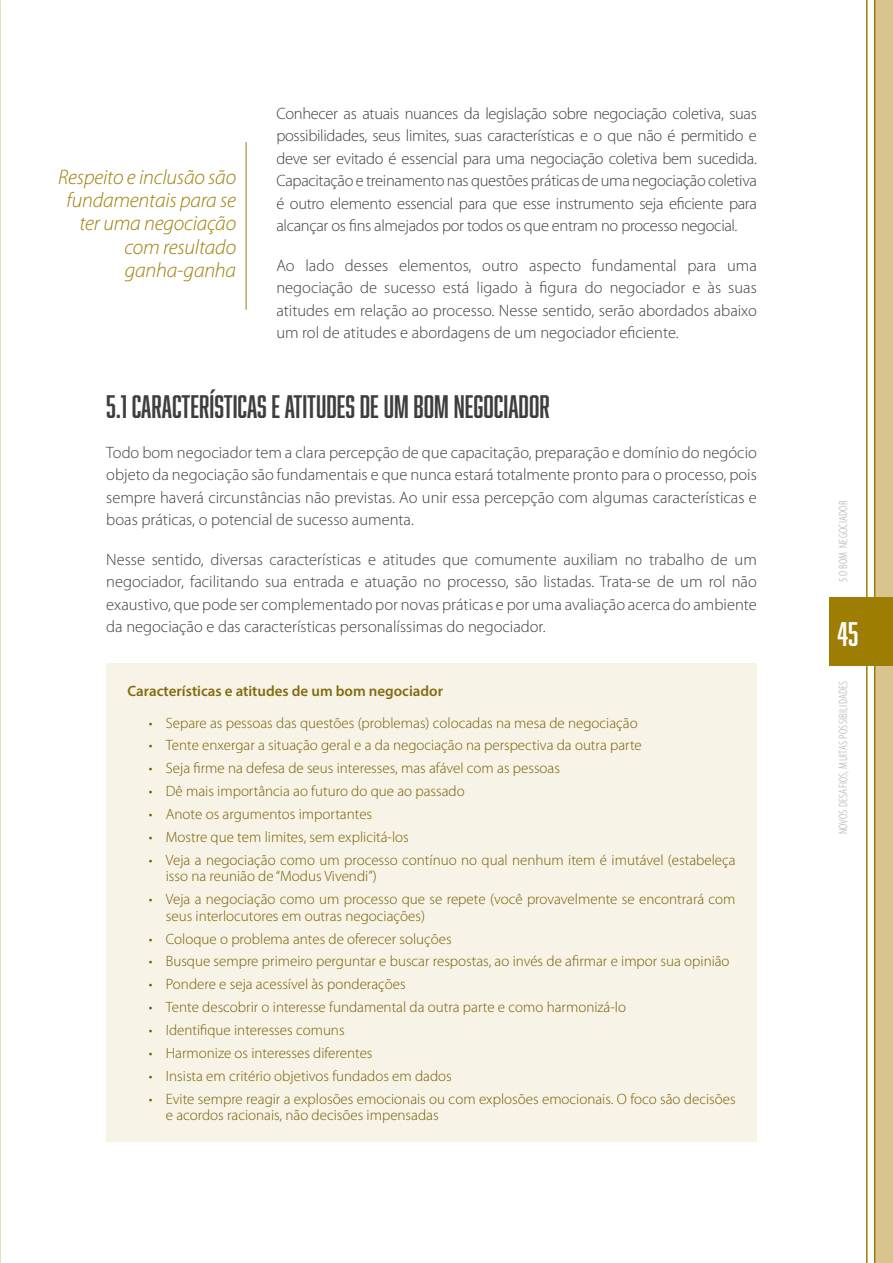
<style>
.page{position:relative;width:893px;height:1263px;background:#fff}
.page>*{position:absolute;margin:0;border:0;box-sizing:border-box;transform-origin:0 0}
.t1{font:31.35px "Abolition";color:#fff}
.t2{font:30px "Abolition";color:#3e3e3f}
.t3{font:italic 300 21px/23.1px "Myriad Pro";letter-spacing:-.01em;color:#9d7e02;text-align:right}
.t4{font:300 16.5px/22.5px "Myriad Pro";color:#3e3e3f;text-align:justify}
.t5{font:300 15px/16.5px "Myriad Pro";color:#765e00}
.t6{font:600 15px "Myriad Pro";color:#836b0f}
.t7{font:300 condensed 12px "Myriad Pro";letter-spacing:.02em;color:#a8a9ad}
</style>
<div class="page">
<div style="left:106px;top:663px;width:651px;height:478px;background:#f7f3e7"></div>
<hr style="left:246px;top:142px;width:1px;height:168px;background:#9d7e02">
<div style="left:875px;top:0;width:18px;height:1263px;background:#d8c48f"></div>
<div style="left:829px;top:597px;width:64px;height:68px;background:#9d7e02"></div>
<hr style="left:874px;top:0;width:1px;height:1263px;background:#9d7e02">
<hr style="left:866px;top:0;width:1px;height:1263px;background:#9d7e02">
<img style="left:0;top:0;width:1px;height:1263px">
<p class="t3" style="left:58px;top:166px;width:179px">Respeito e inclusão são fundamentais para se ter uma negociação com resultado ganha-ganha</p>
<p class="t4" style="left:276px;top:102px;width:482px">Conhecer as atuais nuances da legislação sobre negociação coletiva, suas possibilidades, seus limites, suas características e o que não é permitido e deve ser evitado é essencial para uma negociação coletiva bem sucedida.<br>Capacitação e treinamento nas questões práticas de uma negociação coletiva é outro elemento essencial para que esse instrumento seja eficiente para alcançar os fins almejados por todos os que entram no processo negocial.</p>
<p class="t4" style="left:276px;top:254px;width:482px">Ao lado desses elementos, outro aspecto fundamental para uma negociação de sucesso está ligado à figura do negociador e às suas atitudes em relação ao processo. Nesse sentido, serão abordados abaixo um rol de atitudes e abordagens de um negociador eficiente.</p>
<h2 class="t2" style="left:106px;top:389px;width:445px">5.1 CARACTERÍSTICAS E ATITUDES DE UM BOM NEGOCIADOR</h2>
<p class="t4" style="left:106px;top:441px;width:652px">Todo bom negociador tem a clara percepção de que capacitação, preparação e domínio do negócio objeto da negociação são fundamentais e que nunca estará totalmente pronto para o processo, pois sempre haverá circunstâncias não previstas. Ao unir essa percepção com algumas características e boas práticas, o potencial de sucesso aumenta.</p>
<p class="t4" style="left:106px;top:548px;width:652px">Nesse sentido, diversas características e atitudes que comumente auxiliam no trabalho de um negociador, facilitando sua entrada e atuação no processo, são listadas. Trata-se de um rol não exaustivo, que pode ser complementado por novas práticas e por uma avaliação acerca do ambiente da negociação e das características personalíssimas do negociador.</p>
<p class="t6" style="left:128px;top:681px;width:317px">Características e atitudes de um bom negociador</p>
<p class="t5" style="left:149px;top:714px;width:490px">• Separe as pessoas das questões (problemas) colocadas na mesa de negociação</p>
<p class="t5" style="left:149px;top:737px;width:494px">• Tente enxergar a situação geral e a da negociação na perspectiva da outra parte</p>
<p class="t5" style="left:149px;top:760px;width:413px">• Seja firme na defesa de seus interesses, mas afável com as pessoas</p>
<p class="t5" style="left:149px;top:783px;width:317px">• Dê mais importância ao futuro do que ao passado</p>
<p class="t5" style="left:149px;top:806px;width:225px">• Anote os argumentos importantes</p>
<p class="t5" style="left:149px;top:829px;width:261px">• Mostre que tem limites, sem explicitá-los</p>
<p class="t5" style="left:166px;top:852px;width:571px;text-indent:-17px">• Veja a negociação como um processo contínuo no qual nenhum item é imutável (estabeleça isso na reunião de “Modus Vivendi”)</p>
<p class="t5" style="left:166px;top:891px;width:571px;text-indent:-17px">• Veja a negociação como um processo que se repete (você provavelmente se encontrará com seus interlocutores em outras negociações)</p>
<p class="t5" style="left:149px;top:930px;width:304px">• Coloque o problema antes de oferecer soluções</p>
<p class="t5" style="left:149px;top:953px;width:582px">• Busque sempre primeiro perguntar e buscar respostas, ao invés de afirmar e impor sua opinião</p>
<p class="t5" style="left:149px;top:976px;width:258px">• Pondere e seja acessível às ponderações</p>
<p class="t5" style="left:149px;top:999px;width:479px">• Tente descobrir o interesse fundamental da outra parte e como harmonizá-lo</p>
<p class="t5" style="left:149px;top:1022px;width:197px">• Identifique interesses comuns</p>
<p class="t5" style="left:149px;top:1045px;width:225px">• Harmonize os interesses diferentes</p>
<p class="t5" style="left:149px;top:1068px;width:304px">• Insista em critério objetivos fundados em dados</p>
<p class="t5" style="left:166px;top:1091px;width:571px;text-indent:-17px">• Evite sempre reagir a explosões emocionais ou com explosões emocionais. O foco são decisões e acordos racionais, não decisões impensadas</p>
<p class="t7" style="left:837px;top:582px;width:83px;rotate:-90deg">5 O BOM NEGOCIADOR</p>
<h1 class="t1" style="left:837px;top:615px;width:22px">45</h1>
<p class="t7" style="left:837px;top:834px;width:154px;rotate:-90deg">Novos desafios, muitas possibilidades</p>
</div>
